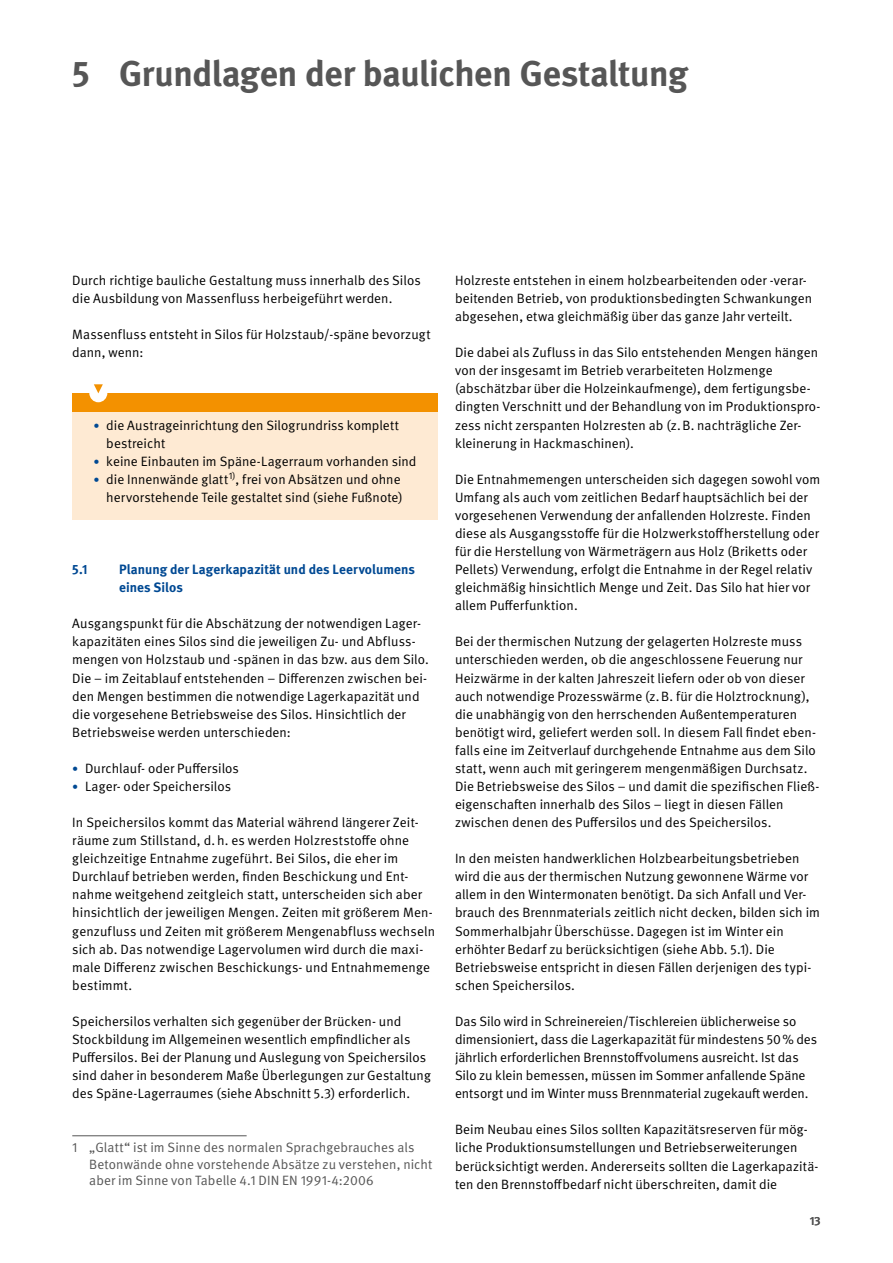
<style>
.page{position:relative;width:893px;height:1263px;background:#fff}
.page>*{position:absolute;margin:0;border:0;box-sizing:border-box;transform-origin:0 0}
.t1{font:700 36px "DGUV Meta";letter-spacing:-.01em;color:#565656}
.FT{font:13.5px/18px "DGUV Meta";letter-spacing:.005em;color:#000}
.FN_ff{font:13.5px/16.5px "DGUV Meta";letter-spacing:.005em;color:#565656}
.t2{font:700 13.5px/18px "DGUV Meta";letter-spacing:.005em;color:#004993}
.t3{font:500 12px "DGUV Meta";color:#565656}
.s1{font-size:12px;color:#004993}
</style>
<div class="page">
<div style="left:72px;top:412px;width:366px;height:108px;background:#feead3"></div>
<div style="left:72px;top:394px;width:366px;height:18px;background:#f39100"></div>
<svg style="left:89px;top:384px;width:18px;height:18px"></svg>
<hr style="left:72px;top:1135px;width:175px;height:1px;background:#565656">
<h1 class="t1" style="left:72px;top:52px;width:617px">5 Grundlagen der baulichen Gestaltung</h1>
<p class="FT" style="left:72px;top:272px;width:350px">Durch richtige bauliche Gestaltung muss innerhalb des Silos die Ausbildung von Massenfluss herbeigeführt werden.</p>
<p class="FT" style="left:72px;top:326px;width:360px">Massenfluss entsteht in Silos für Holzstaub/-späne bevorzugt dann, wenn:</p>
<p class="FT" style="left:106px;top:416px;width:294px;text-indent:-13px"><span class="s1">•</span> die Austrageinrichtung den Silogrundriss komplett bestreicht</p>
<p class="FT" style="left:94px;top:452px;width:324px"><span class="s1">•</span> keine Einbauten im Späne-Lagerraum vorhanden sind</p>
<p class="FT" style="left:94px;top:470px;width:311px;text-align:right"><span class="s1">•</span> die Innenwände glatt<sup>1)</sup>, frei von Absätzen und ohne hervorstehende Teile gestaltet sind (siehe Fußnote)</p>
<h2 class="t2" style="left:72px;top:561px;width:17px">5.1</h2>
<h2 class="t2" style="left:119px;top:561px;width:297px">Planung der Lagerkapazität und des Leervolumens eines Silos</h2>
<p class="FT" style="left:72px;top:615px;width:358px">Ausgangspunkt für die Abschätzung der notwendigen Lager&shy;kapazitäten eines Silos sind die jeweiligen Zu- und Abfluss&shy;mengen von Holzstaub und -spänen in das bzw. aus dem Silo.<br>Die – im Zeitablauf entstehenden – Differenzen zwischen bei&shy;den Mengen bestimmen die notwendige Lagerkapazität und die vorgesehene Betriebsweise des Silos. Hinsichtlich der Betriebsweise werden unterschieden:</p>
<p class="FT" style="left:72px;top:759px;width:168px"><span class="s1">•</span> Durchlauf- oder Puffersilos</p>
<p class="FT" style="left:72px;top:778px;width:160px"><span class="s1">•</span> Lager- oder Speichersilos</p>
<p class="FT" style="left:72px;top:814px;width:364px">In Speichersilos kommt das Material während längerer Zeit&shy;räume zum Stillstand, d.h. es werden Holzreststoffe ohne gleichzeitige Entnahme zugeführt. Bei Silos, die eher im Durchlauf betrieben werden, finden Beschickung und Ent&shy;nahme weitgehend zeitgleich statt, unterscheiden sich aber hinsichtlich der jeweiligen Mengen. Zeiten mit größerem Men&shy;genzufluss und Zeiten mit größerem Mengenabfluss wechseln sich ab. Das notwendige Lagervolumen wird durch die maxi&shy;male Differenz zwischen Beschickungs- und Entnahmemenge bestimmt.</p>
<p class="FT" style="left:72px;top:1012px;width:360px">Speichersilos verhalten sich gegenüber der Brücken- und Stockbildung im Allgemeinen wesentlich empfindlicher als Puffersilos. Bei der Planung und Auslegung von Speichersilos sind daher in besonderem Maße Überlegungen zur Gestaltung des Späne-Lagerraumes (siehe Abschnitt 5.3) erforderlich.</p>
<p class="FN_ff" style="left:89px;top:1140px;width:345px;text-indent:-17px">1 „Glatt“ ist im Sinne des normalen Sprachgebrauches als<br>Betonwände ohne vorstehende Absätze zu verstehen, nicht aber im Sinne von Tabelle 4.1 DIN EN 1991-4:2006</p>
<p class="FT" style="left:455px;top:272px;width:359px">Holzreste entstehen in einem holzbearbeitenden oder -verar&shy;beitenden Betrieb, von produktionsbedingten Schwankungen abgesehen, etwa gleichmäßig über das ganze Jahr verteilt.</p>
<p class="FT" style="left:455px;top:344px;width:367px">Die dabei als Zufluss in das Silo entstehenden Mengen hängen von der insgesamt im Betrieb verarbeiteten Holzmenge (abschätzbar über die Holzeinkaufmenge), dem fertigungsbe&shy;dingten Verschnitt und der Behandlung von im Produktionspro&shy;zess nicht zerspanten Holzresten ab (z.B. nachträgliche Zer&shy;kleinerung in Hackmaschinen).</p>
<p class="FT" style="left:455px;top:470px;width:367px">Die Entnahmemengen unterscheiden sich dagegen sowohl vom Umfang als auch vom zeitlichen Bedarf hauptsächlich bei der vorgesehenen Verwendung der anfallenden Holzreste. Finden diese als Ausgangsstoffe für die Holzwerkstoffherstellung oder für die Herstellung von Wärmeträgern aus Holz (Briketts oder Pellets) Verwendung, erfolgt die Entnahme in der Regel relativ gleichmäßig hinsichtlich Menge und Zeit. Das Silo hat hier vor allem Pufferfunktion.</p>
<p class="FT" style="left:455px;top:633px;width:366px">Bei der thermischen Nutzung der gelagerten Holzreste muss unterschieden werden, ob die angeschlossene Feuerung nur Heizwärme in der kalten Jahreszeit liefern oder ob von dieser auch notwendige Prozesswärme (z.B. für die Holztrocknung), die unabhängig von den herrschenden Außentemperaturen benötigt wird, geliefert werden soll. In diesem Fall findet eben&shy;falls eine im Zeitverlauf durchgehende Entnahme aus dem Silo statt, wenn auch mit geringerem mengenmäßigen Durchsatz.<br>Die Betriebsweise des Silos – und damit die spezifischen Fließ&shy;eigenschaften innerhalb des Silos – liegt in diesen Fällen zwischen denen des Puffersilos und des Speichersilos.</p>
<p class="FT" style="left:455px;top:850px;width:366px">In den meisten handwerklichen Holzbearbeitungsbetrieben wird die aus der thermischen Nutzung gewonnene Wärme vor allem in den Wintermonaten benötigt. Da sich Anfall und Ver&shy;brauch des Brennmaterials zeitlich nicht decken, bilden sich im Sommerhalbjahr Überschüsse. Dagegen ist im Winter ein erhöhter Bedarf zu berücksichtigen (siehe Abb. 5.1). Die Betriebsweise entspricht in diesen Fällen derjenigen des typi&shy;schen Speichersilos.</p>
<p class="FT" style="left:455px;top:1012px;width:364px">Das Silo wird in Schreinereien/Tischlereien üblicherweise so dimensioniert, dass die Lagerkapazität für mindestens 50% des jährlich erforderlichen Brennstoffvolumens ausreicht. Ist das Silo zu klein bemessen, müssen im Sommer anfallende Späne entsorgt und im Winter muss Brennmaterial zugekauft werden.</p>
<p class="FT" style="left:455px;top:1121px;width:365px">Beim Neubau eines Silos sollten Kapazitätsreserven für mög&shy;liche Produktionsumstellungen und Betriebserweiterungen berücksichtigt werden. Andererseits sollten die Lagerkapazitä&shy;ten den Brennstoffbedarf nicht überschreiten, damit die</p>
<p class="t3" style="left:810px;top:1213px;width:13px">13</p>
</div>
